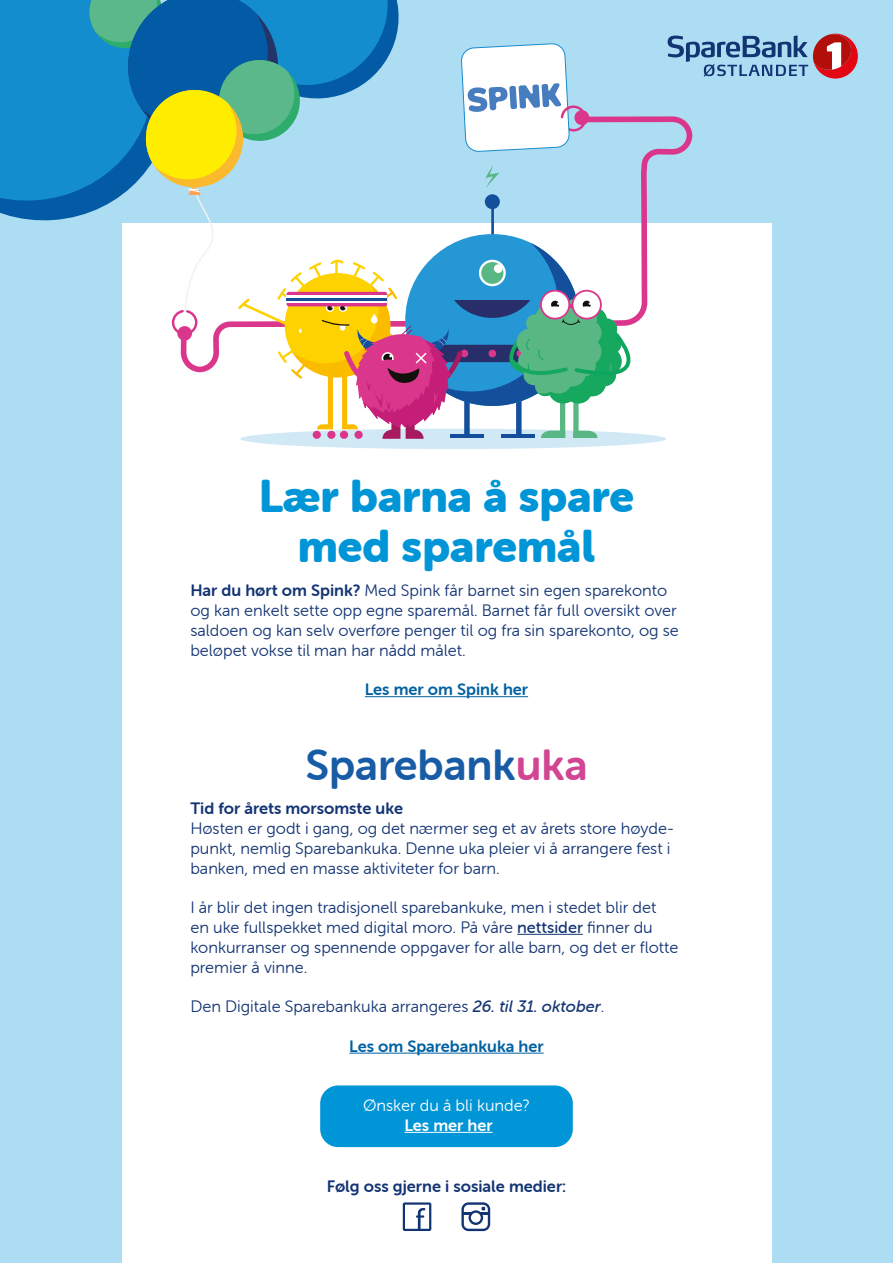
<style>
.page{position:relative;width:893px;height:1263px;background:#adddf2}
.page>*{position:absolute;margin:0;border:0;box-sizing:border-box;transform-origin:0 0}
.t1{font:45px/49.5px "Museo Sans Rounded 900";color:#0095d6;text-align:center}
.t2{font:43.5px "Museo Sans Rounded 700";color:#175ca5}
.t3{font:16.5px/19.8px "Museo Sans Rounded 300";color:#133473}
.t4{font:16.5px "Museo Sans Rounded 700";color:#133473}
.t5{font:16.5px "Museo Sans Rounded 700";color:#0061a2}
.t6{font:16.5px "Museo Sans Rounded 300";color:#fff}
.t7{font:16.5px "Museo Sans Rounded 700";color:#fff}
.s1{font-family:"Museo Sans Rounded 700"}
.s2{color:#d24592}
.s3{font-family:"Museo Sans Rounded 500"}
.s4{font-family:"Museo Sans Rounded 500";font-style:italic}
</style>
<div class="page">
<div style="left:122px;top:223px;width:649px;height:1040px;background:#fff"></div>
<div style="left:320px;top:1085px;width:253px;height:62px;background:#0095d6;border-radius:18px"></div>
<hr style="left:365px;top:696px;width:163px;height:1px;background:#0061a2">
<hr style="left:517px;top:934px;width:66px;height:1px;background:#133473">
<hr style="left:349px;top:1053px;width:195px;height:1px;background:#0061a2">
<hr style="left:404px;top:1132px;width:89px;height:1px;background:#fff">
<div style="left:240px;top:429px;width:426px;height:20px;background:#d1e8f5;border-radius:50%"></div>
<svg style="left:0;top:0;width:858px;height:439px"></svg>
<svg style="left:403px;top:1202px;width:28px;height:29px"></svg>
<svg style="left:461px;top:1202px;width:29px;height:29px"></svg>
<h1 class="t1" style="left:259px;top:472px;width:377px">Lær barna å spare med sparemål</h1>
<p class="t3" style="left:190px;top:581px;width:490px"><span class="s1">Har du hørt om Spink?</span> Med Spink får barnet sin egen sparekonto og kan enkelt sette opp egne sparemål. Barnet får full oversikt over saldoen og kan selv overføre penger til og fra sin sparekonto, og se beløpet vokse til man har nådd målet.</p>
<p class="t5" style="left:365px;top:680px;width:165px">Les mer om Spink her</p>
<h2 class="t2" style="left:305px;top:741px;width:284px">Sparebank<span class="s2">uka</span></h2>
<p class="t4" style="left:190px;top:799px;width:214px">Tid for årets morsomste uke</p>
<p class="t3" style="left:190px;top:819px;width:485px">Høsten er godt i gang, og det nærmer seg et av årets store høyde&shy;punkt, nemlig Sparebankuka. Denne uka pleier vi å arrangere fest i banken, med en masse aktiviteter for barn.</p>
<p class="t3" style="left:190px;top:898px;width:489px">I år blir det ingen tradisjonell sparebankuke, men i stedet blir det en uke fullspekket med digital moro. På våre <span class="s3">nettsider</span> finner du konkurranser og spennende oppgaver for alle barn, og det er flotte premier å vinne.</p>
<p class="t3" style="left:190px;top:997px;width:416px">Den Digitale Sparebankuka arrangeres <span class="s4">26. til 31. oktober</span>.</p>
<p class="t5" style="left:349px;top:1037px;width:196px">Les om Sparebankuka her</p>
<p class="t6" style="left:363px;top:1097px;width:168px">Ønsker du å bli kunde?</p>
<p class="t7" style="left:404px;top:1116px;width:90px">Les mer her</p>
<p class="t4" style="left:327px;top:1177px;width:241px">Følg oss gjerne i sosiale medier:</p>
</div>
